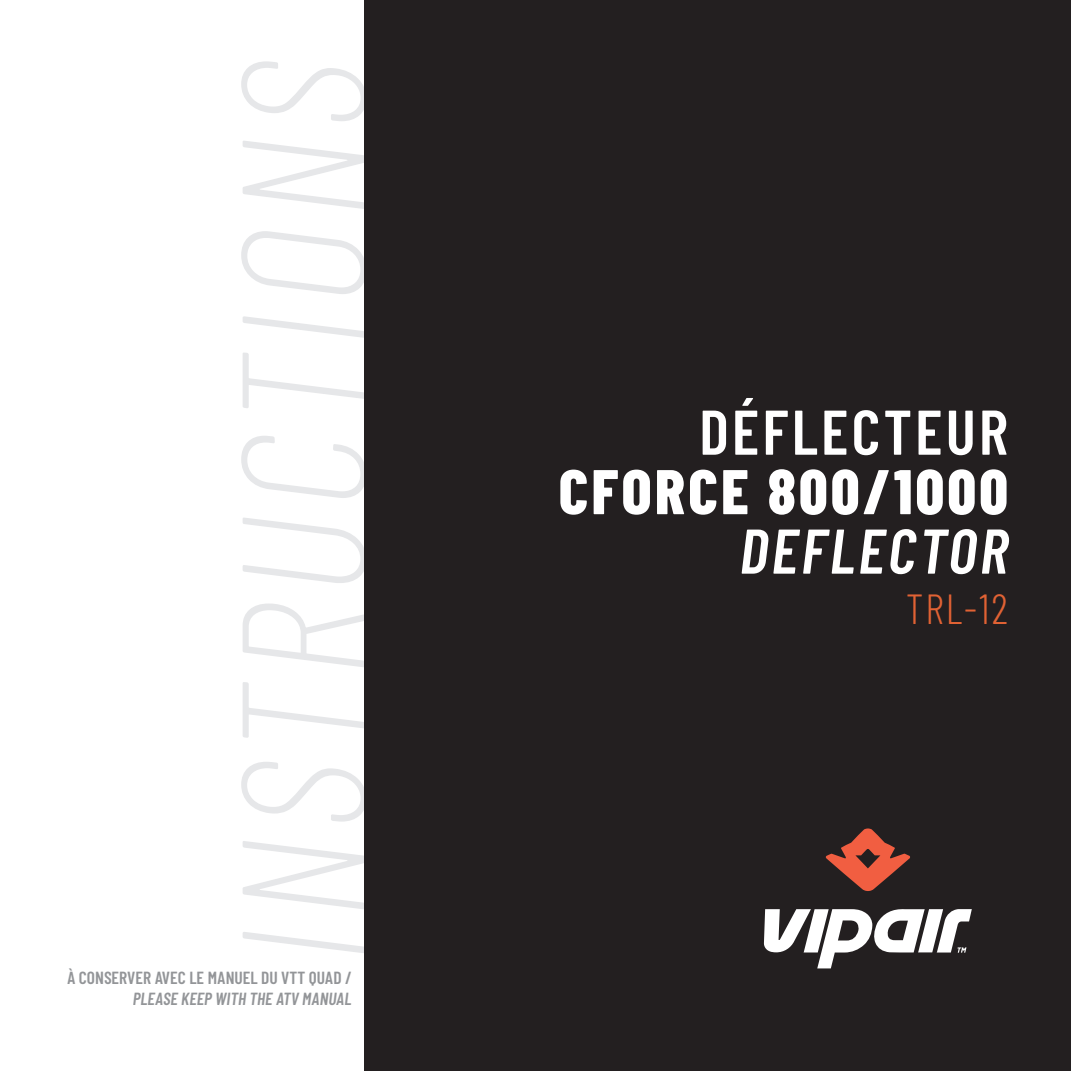
<style>
.page{position:relative;width:1071px;height:1071px;background:#fff}
.page>*{position:absolute;margin:0;border:0;box-sizing:border-box;transform-origin:0 0}
.t1{font:italic 200 175px "Barlow Condensed";letter-spacing:.05em;color:#e6e7e9}
.t2{font:800 63px "Barlow Condensed";letter-spacing:.05em;color:#fff}
.t3{font:600 63px "Barlow Condensed";letter-spacing:.05em;color:#fff}
.t4{font:italic 600 63px "Barlow Condensed";letter-spacing:.05em;color:#fff}
.t5{font:300 42px "Barlow Condensed";color:#e16234}
.t6{font:600 17.5px "Barlow Condensed";color:#939598}
.t7{font:italic 600 17.5px "Barlow Condensed";color:#939598}
</style>
<div class="page">
<div style="left:364px;top:0;width:707px;height:1071px;background:#231f20"></div>
<svg style="left:825px;top:828px;width:85px;height:63px"></svg>
<svg style="left:764px;top:909px;width:208px;height:59px"></svg>
<h1 class="t1" style="left:177px;top:964px;width:905px;rotate:-90deg">INSTRUCTIONS</h1>
<p class="t6" style="left:67px;top:967px;width:286px">À CONSERVER AVEC LE MANUEL DU VTT QUAD /</p>
<p class="t7" style="left:133px;top:988px;width:220px">PLEASE KEEP WITH THE ATV MANUAL</p>
<h2 class="t3" style="left:699px;top:393px;width:310px">DÉFLECTEUR</h2>
<h2 class="t2" style="left:559px;top:447px;width:451px">CFORCE 800/1000</h2>
<h2 class="t4" style="left:740px;top:512px;width:270px">DEFLECTOR</h2>
<h3 class="t5" style="left:906px;top:583px;width:103px">TRL-12</h3>
</div>
